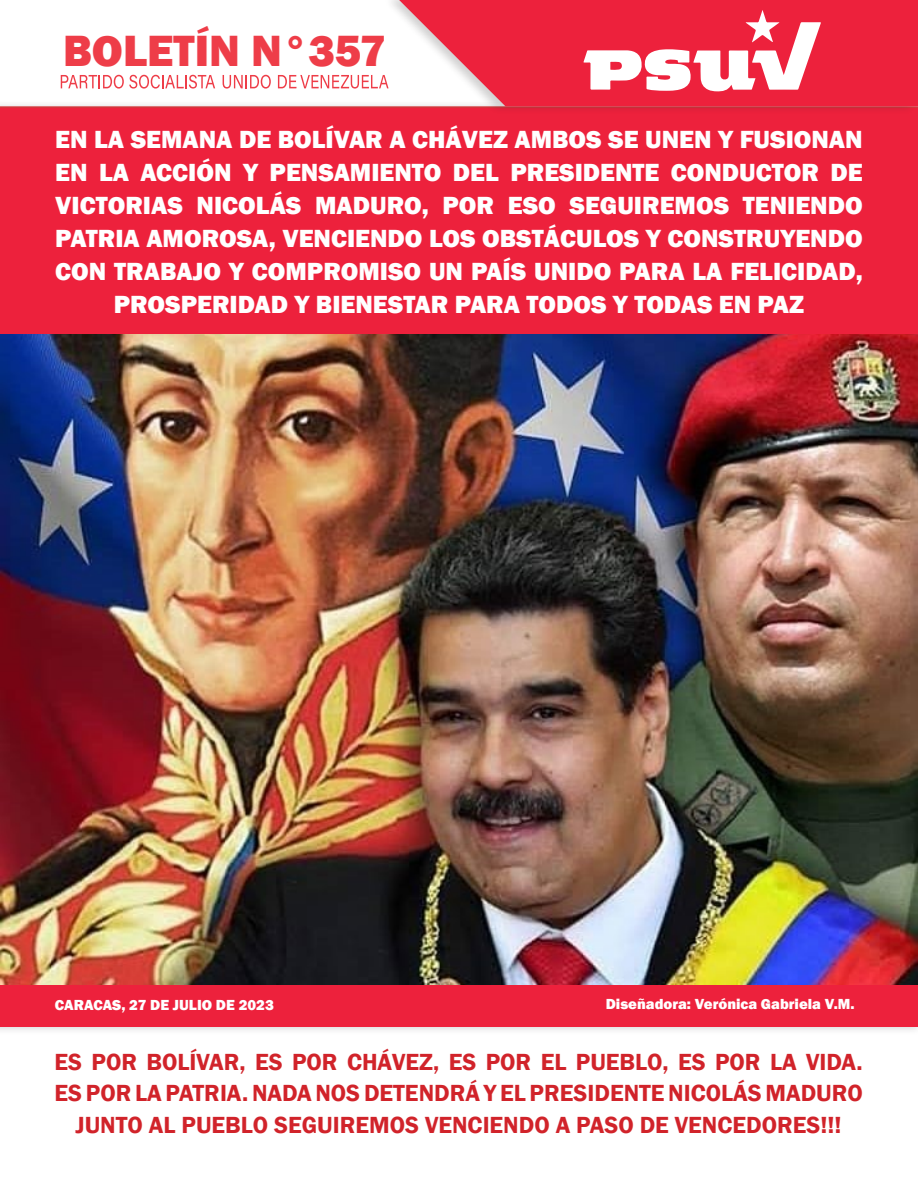
<style>
.page{position:relative;width:918px;height:1188px;background:#fff}
.page>*{position:absolute;margin:0;border:0;box-sizing:border-box;transform-origin:0 0}
.t1{font:800 45px "Franklin Gothic";color:#ee3d48}
.t2{font:800 25.5px/33px "Franklin Gothic";color:#fff;text-align:center}
.t3{font:600 24px/31.5px "Franklin Gothic";color:#d1232a;text-align:center}
.t4{font:800 15px "Franklin Gothic";color:#fff}
</style>
<div class="page">
<div style="left:1px;top:108px;width:917px;height:860px;background:#ed213c"></div>
<div style="left:0;top:960px;width:918px;height:75px;background:#231f20;opacity:.21"></div>
<div style="left:1px;top:968px;width:917px;height:59px;background:#ed213c"></div>
<hr style="left:0;top:106px;width:918px;height:2px;background:#d1232a">
<div style="left:384px;top:0;width:534px;height:115px;background:#231f20;opacity:.21"></div>
<svg style="left:399px;top:0;width:519px;height:106px;fill:#ed213c"></svg>
<svg style="left:61px;top:75px;width:154px;height:14px"></svg>
<svg style="left:223px;top:75px;width:48px;height:14px"></svg>
<svg style="left:278px;top:75px;width:111px;height:14px"></svg>
<svg style="left:583px;top:10px;width:238px;height:82px"></svg>
<img style="left:0;top:335px;width:918px;height:649px">
<p class="t1" style="left:63px;top:22px;width:325px">BOLETÍN N°357</p>
<p class="t2" style="left:55px;top:123px;width:809px">EN LA SEMANA DE BOLÍVAR A CHÁVEZ AMBOS SE UNEN Y FUSIONAN EN LA ACCIÓN Y PENSAMIENTO DEL PRESIDENTE CONDUCTOR DE VICTORIAS NICOLÁS MADURO, POR ESO SEGUIREMOS TENIENDO PATRIA AMOROSA, VENCIENDO LOS OBSTÁCULOS Y CONSTRUYENDO CON TRABAJO Y COMPROMISO UN PAÍS UNIDO PARA LA FELICIDAD, PROSPERIDAD Y BIENESTAR PARA TODOS Y TODAS EN PAZ</p>
<p class="t4" style="left:55px;top:995px;width:220px">CARACAS, 27 DE JULIO DE 2023</p>
<p class="t4" style="left:606px;top:994px;width:250px">Diseñadora: Verónica Gabriela V.M.</p>
<p class="t3" style="left:55px;top:1046px;width:810px">ES POR BOLÍVAR, ES POR CHÁVEZ, ES POR EL PUEBLO, ES POR LA VIDA.<br>ES POR LA PATRIA. NADA NOS DETENDRÁ Y EL PRESIDENTE NICOLÁS MADURO<br>JUNTO AL PUEBLO SEGUIREMOS VENCIENDO A PASO DE VENCEDORES!!!</p>
</div>
